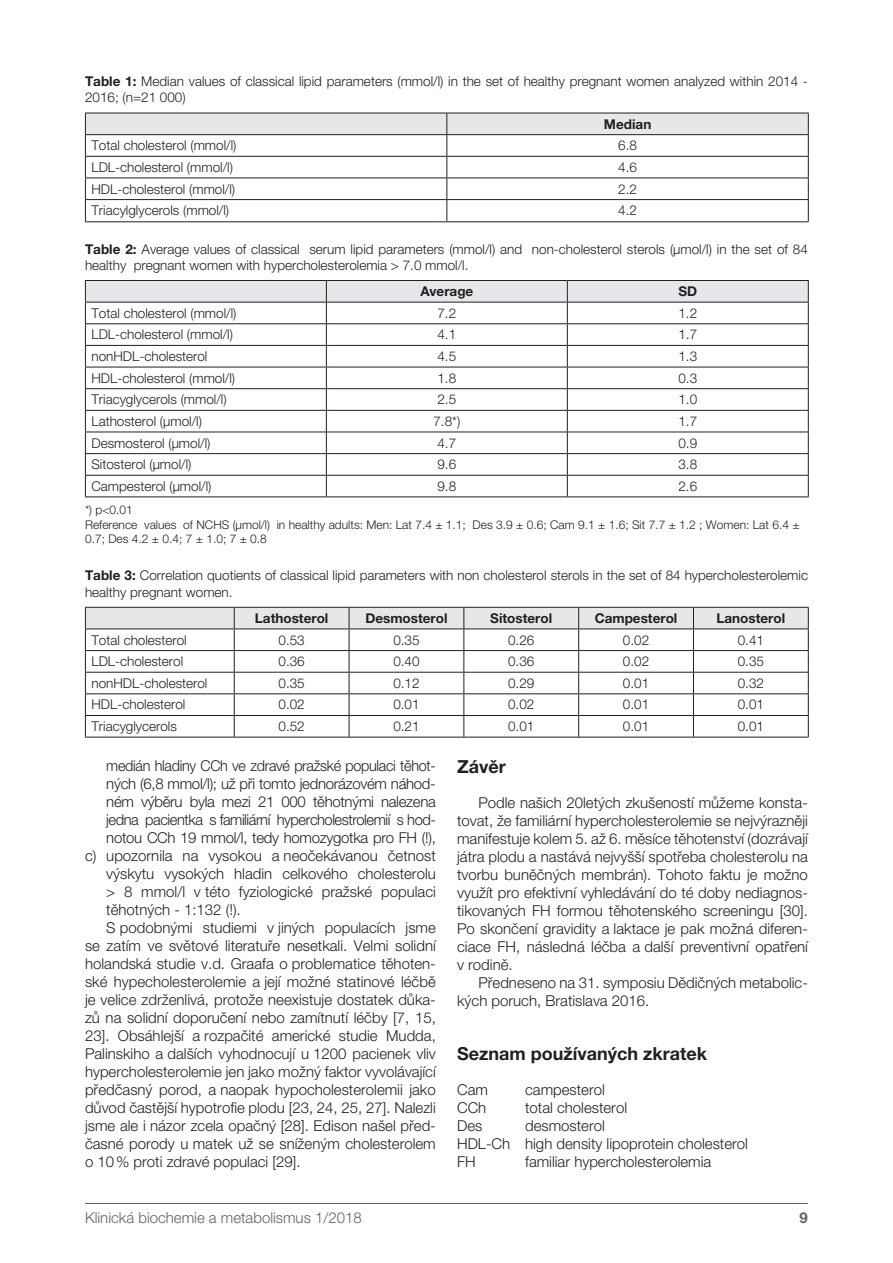
<style>
.page{position:relative;width:893px;height:1263px;background:#fff}
.page>*{position:absolute;margin:0;border:0;box-sizing:border-box;transform-origin:0 0}
.t1{font:700 18px "Helvetica Neue CE";color:#231f20}
.t2{font:300 15px/18px "Helvetica Neue CE";color:#231f20}
.t3{font:300 15px "Helvetica Neue CE";letter-spacing:-.02em;color:#231f20}
.t4{font:300 15px "Helvetica Neue CE";letter-spacing:-.03em;color:#231f20}
.t5{font:300 15px "Helvetica Neue CE";letter-spacing:-.02em;color:#231f20;scale:.96 1}
.t6{font:300 15px "Helvetica Neue CE";color:#636366}
.t7{font:300 13.5px/16.2px "Helvetica Neue CE";color:#231f20}
.t8{font:700 13.5px "Helvetica Neue CE";color:#231f20}
.t9{font:300 12px/14.4px "Helvetica Neue CE";color:#231f20}
.s1{font-weight:700}
</style>
<div class="page">
<hr style="left:85px;top:1203px;width:723px;height:1px;background:#636366">
<svg style="left:85px;top:113px;width:724px;height:108px"></svg>
<hr style="left:85px;top:221px;width:362px;height:1px;background:#231f20">
<hr style="left:447px;top:221px;width:362px;height:1px;background:#231f20">
<svg style="left:85px;top:280px;width:724px;height:216px"></svg>
<hr style="left:85px;top:496px;width:241px;height:1px;background:#231f20">
<hr style="left:326px;top:496px;width:241px;height:1px;background:#231f20">
<hr style="left:567px;top:496px;width:242px;height:1px;background:#231f20">
<svg style="left:85px;top:607px;width:724px;height:130px"></svg>
<hr style="left:85px;top:737px;width:149px;height:1px;background:#231f20">
<hr style="left:234px;top:737px;width:115px;height:1px;background:#231f20">
<hr style="left:349px;top:737px;width:115px;height:1px;background:#231f20">
<hr style="left:464px;top:737px;width:115px;height:1px;background:#231f20">
<hr style="left:579px;top:737px;width:114px;height:1px;background:#231f20">
<hr style="left:693px;top:737px;width:116px;height:1px;background:#231f20">
<p class="t7" style="left:85px;top:73px;width:724px"><span class="s1">Table 1 :</span> Median values of classical lipid parameters (mmol/l) in the set of healthy pregnant women analyzed within 2014 -<br>2016; (n=21 000)</p>
<p class="t8" style="left:604px;top:116px;width:49px">Median</p>
<p class="t7" style="left:91px;top:138px;width:147px">Total cholesterol (mmol/l)</p>
<p class="t7" style="left:618px;top:138px;width:20px">6.8</p>
<p class="t7" style="left:91px;top:159px;width:143px">LDL-cholesterol (mmol/l)</p>
<p class="t7" style="left:618px;top:159px;width:20px">4.6</p>
<p class="t7" style="left:91px;top:181px;width:145px">HDL-cholesterol (mmol/l)</p>
<p class="t7" style="left:618px;top:181px;width:20px">2.2</p>
<p class="t7" style="left:91px;top:202px;width:139px">Triacylglycerols (mmol/l)</p>
<p class="t7" style="left:618px;top:202px;width:20px">4.2</p>
<p class="t7" style="left:85px;top:241px;width:724px"><span class="s1">Table 2:</span> Average values of classical serum lipid parameters (mmol/l) and non-cholesterol sterols (µmol/l) in the set of 84 healthy pregnant women with hypercholesterolemia &gt; 7.0 mmol/l.</p>
<p class="t8" style="left:420px;top:284px;width:55px">Average</p>
<p class="t8" style="left:678px;top:284px;width:20px">SD</p>
<p class="t7" style="left:91px;top:305px;width:147px">Total cholesterol (mmol/l)</p>
<p class="t7" style="left:437px;top:305px;width:20px">7.2</p>
<p class="t7" style="left:678px;top:305px;width:20px">1.2</p>
<p class="t7" style="left:91px;top:327px;width:143px">LDL-cholesterol (mmol/l)</p>
<p class="t7" style="left:437px;top:327px;width:20px">4.1</p>
<p class="t7" style="left:678px;top:327px;width:20px">1.7</p>
<p class="t7" style="left:91px;top:348px;width:118px">nonHDL-cholesterol</p>
<p class="t7" style="left:437px;top:348px;width:20px">4.5</p>
<p class="t7" style="left:678px;top:348px;width:20px">1.3</p>
<p class="t7" style="left:91px;top:370px;width:145px">HDL-cholesterol (mmol/l)</p>
<p class="t7" style="left:437px;top:370px;width:20px">1.8</p>
<p class="t7" style="left:678px;top:370px;width:20px">0.3</p>
<p class="t7" style="left:91px;top:392px;width:137px">Triacyglycerols (mmol/l)</p>
<p class="t7" style="left:437px;top:392px;width:20px">2.5</p>
<p class="t7" style="left:678px;top:392px;width:20px">1.0</p>
<p class="t7" style="left:91px;top:413px;width:112px">Lathosterol (µmol/l)</p>
<p class="t7" style="left:433px;top:413px;width:28px">7.8*)</p>
<p class="t7" style="left:678px;top:413px;width:20px">1.7</p>
<p class="t7" style="left:91px;top:435px;width:121px">Desmosterol (µmol/l)</p>
<p class="t7" style="left:437px;top:435px;width:20px">4.7</p>
<p class="t7" style="left:678px;top:435px;width:20px">0.9</p>
<p class="t7" style="left:91px;top:456px;width:102px">Sitosterol (µmol/l)</p>
<p class="t7" style="left:437px;top:456px;width:20px">9.6</p>
<p class="t7" style="left:678px;top:456px;width:20px">3.8</p>
<p class="t7" style="left:91px;top:478px;width:122px">Campesterol (µmol/l)</p>
<p class="t7" style="left:437px;top:478px;width:20px">9.8</p>
<p class="t7" style="left:678px;top:478px;width:20px">2.6</p>
<p class="t9" style="left:85px;top:503px;width:716px">*) p&lt;0.01<br>Reference values of NCHS (µmol/l) in healthy adults: Men: Lat 7.4 ± 1.1; Des 3.9 ± 0.6; Cam 9.1 ± 1.6; Sit 7.7 ± 1.2 ; Women: Lat 6.4 ±<br>0.7; Des 4.2 ± 0.4; 7 ± 1.0; 7 ± 0.8</p>
<p class="t7" style="left:85px;top:568px;width:724px"><span class="s1">Table 3:</span> Correlation quotients of classical lipid parameters with non cholesterol sterols in the set of 84 hypercholesterolemic healthy pregnant women.</p>
<p class="t8" style="left:255px;top:610px;width:75px">Lathosterol</p>
<p class="t8" style="left:365px;top:610px;width:84px">Desmosterol</p>
<p class="t8" style="left:490px;top:610px;width:63px">Sitosterol</p>
<p class="t8" style="left:595px;top:610px;width:84px">Campesterol</p>
<p class="t8" style="left:716px;top:610px;width:70px">Lanosterol</p>
<p class="t7" style="left:91px;top:632px;width:97px">Total cholesterol</p>
<p class="t7" style="left:278px;top:632px;width:28px">0.53</p>
<p class="t7" style="left:393px;top:632px;width:28px">0.35</p>
<p class="t7" style="left:508px;top:632px;width:28px">0.26</p>
<p class="t7" style="left:623px;top:632px;width:28px">0.02</p>
<p class="t7" style="left:738px;top:632px;width:28px">0.41</p>
<p class="t7" style="left:91px;top:653px;width:93px">LDL-cholesterol</p>
<p class="t7" style="left:278px;top:653px;width:28px">0.36</p>
<p class="t7" style="left:393px;top:653px;width:28px">0.40</p>
<p class="t7" style="left:508px;top:653px;width:28px">0.36</p>
<p class="t7" style="left:623px;top:653px;width:28px">0.02</p>
<p class="t7" style="left:738px;top:653px;width:28px">0.35</p>
<p class="t7" style="left:91px;top:675px;width:118px">nonHDL-cholesterol</p>
<p class="t7" style="left:278px;top:675px;width:28px">0.35</p>
<p class="t7" style="left:393px;top:675px;width:28px">0.12</p>
<p class="t7" style="left:508px;top:675px;width:28px">0.29</p>
<p class="t7" style="left:623px;top:675px;width:28px">0.01</p>
<p class="t7" style="left:738px;top:675px;width:28px">0.32</p>
<p class="t7" style="left:91px;top:697px;width:96px">HDL-cholesterol</p>
<p class="t7" style="left:278px;top:697px;width:28px">0.02</p>
<p class="t7" style="left:393px;top:697px;width:28px">0.01</p>
<p class="t7" style="left:508px;top:697px;width:28px">0.02</p>
<p class="t7" style="left:623px;top:697px;width:28px">0.01</p>
<p class="t7" style="left:738px;top:697px;width:28px">0.01</p>
<p class="t7" style="left:91px;top:718px;width:87px">Triacyglycerols</p>
<p class="t7" style="left:278px;top:718px;width:28px">0.52</p>
<p class="t7" style="left:393px;top:718px;width:28px">0.21</p>
<p class="t7" style="left:508px;top:718px;width:28px">0.01</p>
<p class="t7" style="left:623px;top:718px;width:28px">0.01</p>
<p class="t7" style="left:738px;top:718px;width:28px">0.01</p>
<p class="t5" style="left:106px;top:757px;width:345px">medián hladiny CCh ve zdravé pražské populaci těhot-</p>
<p class="t3" style="left:106px;top:775px;width:331px">ných (6,8 mmol/l); už při tomto jednorázovém náhod-</p>
<p class="t3" style="left:106px;top:793px;width:331px">ném výběru byla mezi 21 000 těhotnými nalezena</p>
<p class="t4" style="left:106px;top:811px;width:331px">jedna pacientka s familiární hypercholestrolemií s hod-</p>
<p class="t3" style="left:106px;top:829px;width:331px">notou CCh 19 mmol/l, tedy homozygotka pro FH (!),</p>
<p class="t2" style="left:85px;top:847px;width:352px">c) upozornila na vysokou a neočekávanou četnost</p>
<p class="t2" style="left:106px;top:865px;width:331px">výskytu vysokých hladin celkového cholesterolu</p>
<p class="t2" style="left:106px;top:883px;width:331px">&gt; 8 mmol/l v této fyziologické pražské populaci</p>
<p class="t2" style="left:106px;top:901px;width:136px">těhotných - 1:132 (!).</p>
<p class="t2" style="left:106px;top:919px;width:331px">S podobnými studiemi v jiných populacích jsme</p>
<p class="t2" style="left:85px;top:937px;width:352px">se zatím ve světové literatuře nesetkali. Velmi solidní</p>
<p class="t2" style="left:85px;top:955px;width:352px">holandská studie v.d. Graafa o problematice těhoten-</p>
<p class="t2" style="left:85px;top:973px;width:352px">ské hypecholesterolemie a její možné statinové léčbě</p>
<p class="t2" style="left:85px;top:991px;width:352px">je velice zdrženlivá, protože neexistuje dostatek důka-</p>
<p class="t2" style="left:85px;top:1009px;width:352px">zů na solidní doporučení nebo zamítnutí léčby [7, 15,</p>
<p class="t2" style="left:85px;top:1027px;width:352px">23]. Obsáhlejší a rozpačité americké studie Mudda,</p>
<p class="t2" style="left:85px;top:1045px;width:352px">Palinskiho a dalších vyhodnocují u 1200 pacienek vliv</p>
<p class="t2" style="left:85px;top:1063px;width:352px">hypercholesterolemie jen jako možný faktor vyvolávající</p>
<p class="t2" style="left:85px;top:1081px;width:352px">předčasný porod, a naopak hypocholesterolemii jako</p>
<p class="t2" style="left:85px;top:1099px;width:352px">důvod častější hypotrofie plodu [23, 24, 25, 27]. Nalezli</p>
<p class="t2" style="left:85px;top:1117px;width:352px">jsme ale i názor zcela opačný [28]. Edison našel před-</p>
<p class="t2" style="left:85px;top:1135px;width:352px">časné porody u matek už se sníženým cholesterolem</p>
<p class="t2" style="left:85px;top:1153px;width:217px">o 10% proti zdravé populaci [29].</p>
<p class="t6" style="left:85px;top:1209px;width:278px">Klinická biochemie a metabolismus 1/2018</p>
<p class="t1" style="left:457px;top:756px;width:50px">Závěr</p>
<p class="t2" style="left:457px;top:794px;width:352px;text-align:justify;text-indent:21px">Podle našich 20letých zkušeností můžeme konsta&shy;tovat, že familiární hypercholesterolemie se nejvýrazněji manifestuje kolem 5. až 6. měsíce těhotenství (dozrávají játra plodu a nastává nejvyšší spotřeba cholesterolu na tvorbu buněčných membrán). Tohoto faktu je možno využít pro efektivní vyhledávání do té doby nediagnos&shy;tikovaných FH formou těhotenského screeningu [30].<br>Po skončení gravidity a laktace je pak možná diferen&shy;ciace FH, následná léčba a další preventivní opatření v rodině.</p>
<p class="t2" style="left:457px;top:974px;width:352px;text-indent:21px">Předneseno na 31. symposiu Dědičných metabolic&shy;kých poruch, Bratislava 2016.</p>
<p class="t1" style="left:457px;top:1044px;width:252px">Seznam používaných zkratek</p>
<p class="t2" style="left:457px;top:1081px;width:32px">Cam</p>
<p class="t2" style="left:525px;top:1081px;width:81px">campesterol</p>
<p class="t2" style="left:457px;top:1099px;width:31px">CCh</p>
<p class="t2" style="left:525px;top:1099px;width:103px">total cholesterol</p>
<p class="t2" style="left:457px;top:1117px;width:27px">Des</p>
<p class="t2" style="left:457px;top:1117px;width:292px;text-indent:68px">desmosterol<br>HDL-Ch high density lipoprotein cholesterol<br>FH</p>
<p class="t2" style="left:525px;top:1153px;width:188px">familiar hypercholesterolemia</p>
</div>
